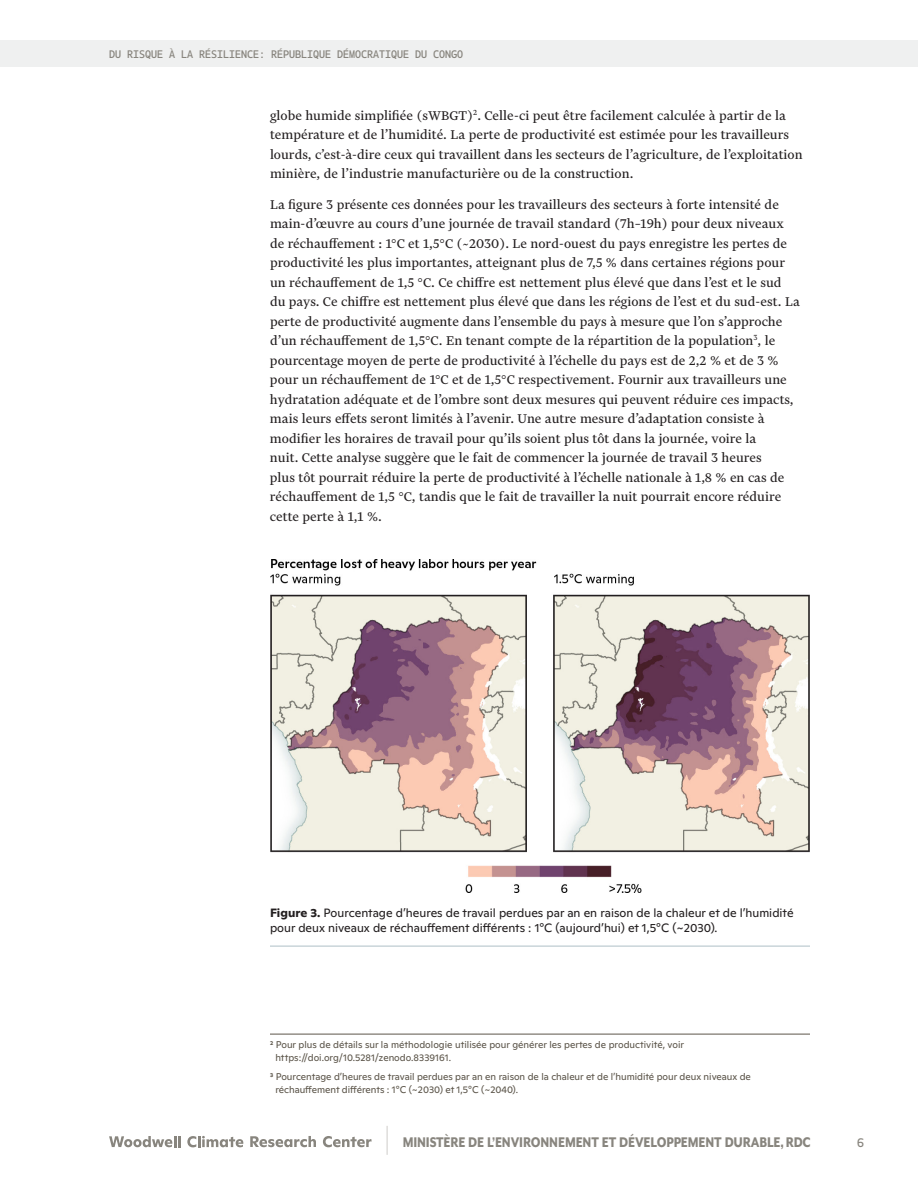
<style>
.page{position:relative;width:918px;height:1188px;background:#fff}
.page>*{position:absolute;margin:0;border:0;box-sizing:border-box;transform-origin:0 0}
.t1{font:800 16.2px "Mr Eaves Mod OT";letter-spacing:-.01em;color:#88857e;scale:.83 1}
.t2{font:15px/19.5px "Financier Text";color:#231f20}
.t3{font:13.5px "Gemeli Mono";color:#88857e}
.t4{font:12px/15px "Ginto Normal";color:#231f20}
.t5{font:12px "Gemeli Mono";color:#88857e}
.t6{font:9.75px/12.8px "Ginto Normal";letter-spacing:-.005em;color:#5c554a}
.s1{font-weight:700}
</style>
<div class="page">
<div style="left:0;top:40px;width:918px;height:28px;background:#eff0f0"></div>
<svg style="left:387px;top:1126px;width:1px;height:29px"></svg>
<svg style="left:109px;top:1136px;width:72px;height:11px"></svg>
<svg style="left:187px;top:1136px;width:56px;height:11px"></svg>
<svg style="left:250px;top:1136px;width:66px;height:11px"></svg>
<svg style="left:323px;top:1136px;width:49px;height:11px"></svg>
<hr style="left:270px;top:945px;width:540px;height:2px;background:#c9d4d9">
<img style="left:270px;top:559px;width:540px;height:333px">
<hr style="left:270px;top:1034px;width:540px;height:1px;background:#5c554a">
<p class="t5" style="left:109px;top:46px;width:355px">DU RISQUE À LA RÉSILIENCE: RÉPUBLIQUE DÉMOCRATIQUE DU CONGO</p>
<p class="t2" style="left:270px;top:106px;width:534px">globe humide simplifiée (sWBGT)<sup>2</sup>. Celle-ci peut être facilement calculée à partir de la température et de l’humidité. La perte de productivité est estimée pour les travailleurs lourds, c’est-à-dire ceux qui travaillent dans les secteurs de l’agriculture, de l’exploitation minière, de l’industrie manufacturière ou de la construction.</p>
<p class="t2" style="left:270px;top:195px;width:531px">La figure 3 présente ces données pour les travailleurs des secteurs à forte intensité de main-d’œuvre au cours d’une journée de travail standard (7h–19h) pour deux niveaux de réchauffement : 1°C et 1,5°C (~2030). Le nord-ouest du pays enregistre les pertes de productivité les plus importantes, atteignant plus de 7,5 % dans certaines régions pour un réchauffement de 1,5 °C. Ce chiffre est nettement plus élevé que dans l’est et le sud du pays. Ce chiffre est nettement plus élevé que dans les régions de l’est et du sud-est. La perte de productivité augmente dans l’ensemble du pays à mesure que l’on s’approche d’un réchauffement de 1,5°C. En tenant compte de la répartition de la population<sup>3</sup>, le pourcentage moyen de perte de productivité à l’échelle du pays est de 2,2 % et de 3 % pour un réchauffement de 1°C et de 1,5°C respectivement. Fournir aux travailleurs une hydratation adéquate et de l’ombre sont deux mesures qui peuvent réduire ces impacts, mais leurs effets seront limités à l’avenir. Une autre mesure d’adaptation consiste à modifier les horaires de travail pour qu’ils soient plus tôt dans la journée, voire la<br>nuit. Cette analyse suggère que le fait de commencer la journée de travail 3 heures<br>plus tôt pourrait réduire la perte de productivité à l’échelle nationale à 1,8 % en cas de réchauffement de 1,5 °C, tandis que le fait de travailler la nuit pourrait encore réduire cette perte à 1,1 %.</p>
<p class="t4" style="left:270px;top:904px;width:525px"><span class="s1">Figure 3.</span> Pourcentage d’heures de travail perdues par an en raison de la chaleur et de l’humidité pour deux niveaux de réchauffement différents : 1°C (aujourd’hui) et 1,5°C (~2030).</p>
<p class="t6" style="left:275px;top:1037px;width:410px;text-indent:-5px"><sup>2</sup> Pour plus de détails sur la méthodologie utilisée pour générer les pertes de productivité, voir https://doi.org/10.5281/zenodo.8339161.</p>
<p class="t6" style="left:275px;top:1070px;width:477px;text-indent:-5px"><sup>3</sup> Pourcentage d’heures de travail perdues par an en raison de la chaleur et de l’humidité pour deux niveaux de réchauffement différents : 1°C (~2030) et 1,5°C (~2040).</p>
<p class="t1" style="left:403px;top:1132px;width:493px">MINISTÈRE DE L’ENVIRONNEMENT ET DÉVELOPPEMENT DURABLE, RDC</p>
<p class="t3" style="left:857px;top:1133px;width:8px">6</p>
</div>
